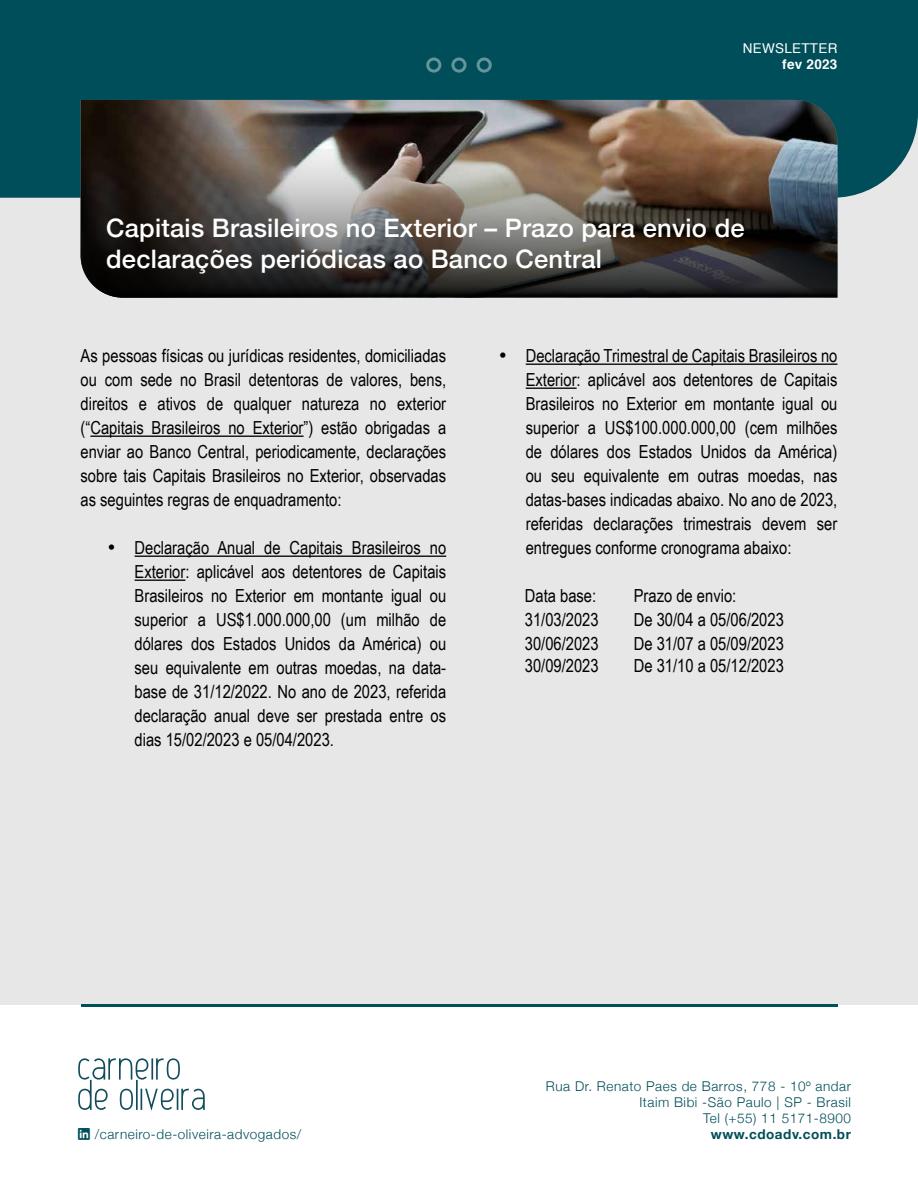
<style>
.page{position:relative;width:918px;height:1188px;background:#fff}
.page>*{position:absolute;margin:0;border:0;box-sizing:border-box;transform-origin:0 0}
.t1{font:500 25.5px/30.6px "Helvetica Neue";letter-spacing:.01em;color:#fff}
.t2{font:18px/24px "Arial Narrow";color:#000;text-align:justify}
.t3{font:300 13.5px/16.2px "Helvetica Neue";letter-spacing:.04em;color:#004e59;text-align:right}
.t4{font:700 13.5px "Helvetica Neue";letter-spacing:.04em;color:#004e59}
.t5{font:13.5px "Helvetica";letter-spacing:.02em;color:#fff}
.t6{font:700 13.5px "Helvetica";letter-spacing:.02em;color:#fff}
</style>
<div class="page">
<div style="left:0;top:13px;width:918px;height:992px;background:#e7e7e7"></div>
<div style="left:0;top:0;width:918px;height:198px;background:#004e59"></div>
<hr style="left:81px;top:1004px;width:756px;height:2px;background:#004f5c">
<hr style="left:90px;top:436px;width:214px;height:1px;background:#000">
<hr style="left:135px;top:556px;width:311px;height:1px;background:#000">
<hr style="left:135px;top:580px;width:50px;height:1px;background:#000">
<div style="left:451px;top:58px;width:16px;height:15px;border:3px solid #fff;border-radius:50%"></div>
<div style="left:477px;top:58px;width:15px;height:15px;border:3px solid #fff;border-radius:50%"></div>
<div style="left:426px;top:58px;width:15px;height:15px;border:3px solid #fff;border-radius:50%"></div>
<svg style="left:78px;top:1058px;width:127px;height:53px"></svg>
<hr style="left:526px;top:364px;width:311px;height:1px;background:#000">
<hr style="left:526px;top:388px;width:51px;height:1px;background:#000">
<img style="left:81px;top:100px;width:756px;height:49px">
<svg style="left:81px;top:149px;width:756px;height:149px;background:#514b45"></svg>
<p class="t5" style="left:743px;top:38px;width:96px">NEWSLETTER</p>
<p class="t6" style="left:782px;top:54px;width:57px">fev 2023</p>
<h1 class="t1" style="left:106px;top:211px;width:640px">Capitais Brasileiros no Exterior – Prazo para envio de declarações periódicas ao Banco Central</h1>
<p class="t2" style="left:81px;top:343px;width:367px">As pessoas físicas ou jurídicas residentes, domiciliadas ou com sede no Brasil detentoras de valores, bens, direitos e ativos de qualquer natureza no exterior (“Capitais Brasileiros no Exterior”) estão obrigadas a enviar ao Banco Central, periodicamente, declarações sobre tais Capitais Brasileiros no Exterior, observadas as seguintes regras de enquadramento:</p>
<p class="t2" style="left:135px;top:535px;width:313px;text-indent:-27px">• Declaração Anual de Capitais Brasileiros no Exterior: aplicável aos detentores de Capitais Brasileiros no Exterior em montante igual ou superior a US$1.000.000,00 (um milhão de dólares dos Estados Unidos da América) ou seu equivalente em outras moedas, na data&shy;base de 31/12/2022. No ano de 2023, referida declaração anual deve ser prestada entre os dias 15/02/2023 e 05/04/2023.</p>
<p class="t2" style="left:526px;top:343px;width:313px;text-indent:-27px">• Declaração Trimestral de Capitais Brasileiros no Exterior: aplicável aos detentores de Capitais Brasileiros no Exterior em montante igual ou superior a US$100.000.000,00 (cem milhões de dólares dos Estados Unidos da América) ou seu equivalente em outras moedas, nas datas-bases indicadas abaixo. No ano de 2023, referidas declarações trimestrais devem ser entregues conforme cronograma abaixo:</p>
<p class="t2" style="left:525px;top:583px;width:73px">Data base:</p>
<p class="t2" style="left:634px;top:583px;width:104px">Prazo de envio:</p>
<p class="t2" style="left:525px;top:607px;width:75px">31/03/2023</p>
<p class="t2" style="left:634px;top:607px;width:152px">De 30/04 a 05/06/2023</p>
<p class="t2" style="left:525px;top:631px;width:75px">30/06/2023</p>
<p class="t2" style="left:634px;top:631px;width:152px">De 31/07 a 05/09/2023</p>
<p class="t2" style="left:525px;top:653px;width:75px">30/09/2023</p>
<p class="t2" style="left:634px;top:653px;width:152px">De 31/10 a 05/12/2023</p>
<p class="t3" style="left:546px;top:1077px;width:307px">Rua Dr. Renato Paes de Barros, 778 - 10º andar<br>Itaim Bibi -São Paulo | SP - Brasil<br>Tel (+55) 11 5171-8900</p>
<p class="t3" style="left:95px;top:1126px;width:208px">/carneiro-de-oliveira-advogados/</p>
<p class="t4" style="left:711px;top:1124px;width:142px">www.cdoadv.com.br</p>
</div>
